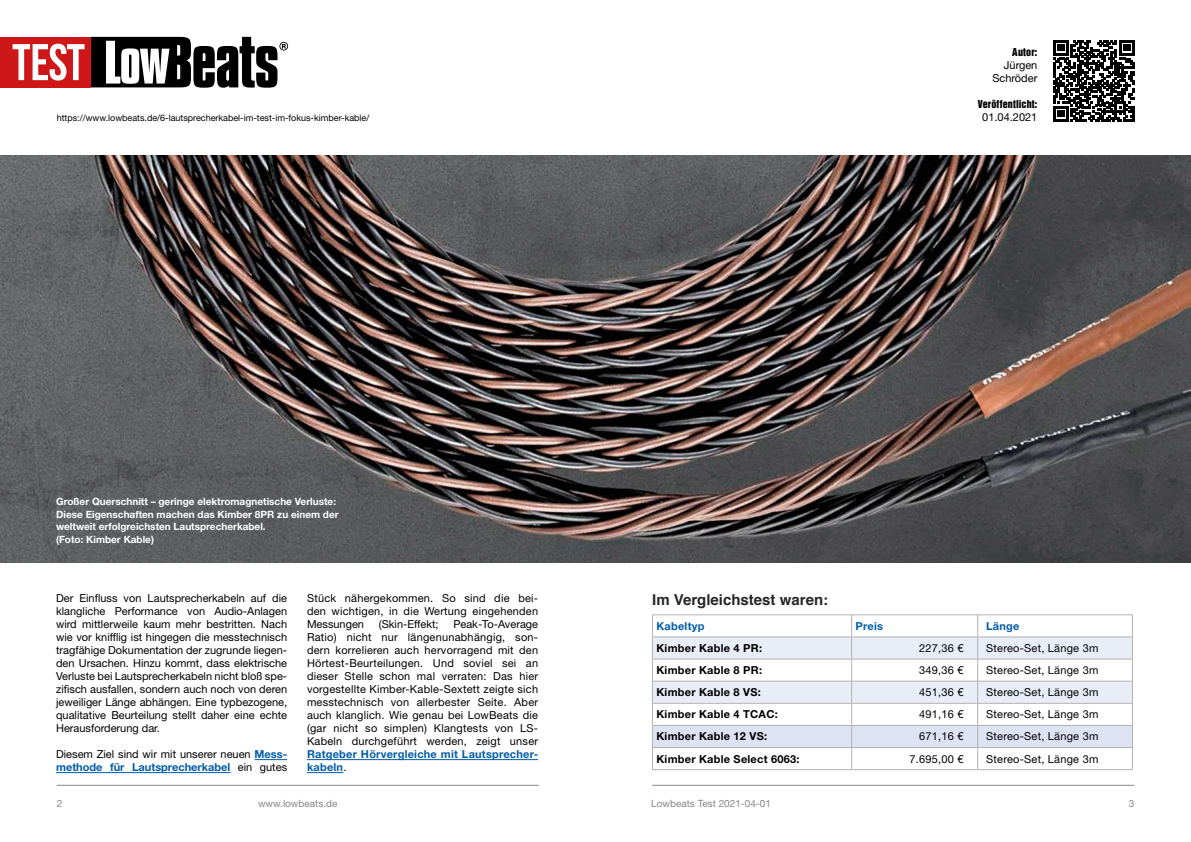
<style>
.page{position:relative;width:1191px;height:842px;background:#fff}
.page>*{position:absolute;margin:0;border:0;box-sizing:border-box;transform-origin:0 0}
.t1{font:700 15px "Helvetica";color:#262626}
.Fließtext_11_13_Bloc{font:11px/13px "Helvetica Neue LT Std";color:#000;text-align:justify}
.Tab_Text{font:11px "Helvetica Neue LT Std";letter-spacing:.02em;color:#000}
.Tab_Text-2{font:700 11px "Helvetica Neue LT Std";letter-spacing:.02em;color:#000}
.Tab_Text-3{font:700 11px "Helvetica Neue LT Std";letter-spacing:.02em;color:#005da9}
.BU_10_11_grau{font:700 10px/12.5px "Helvetica Neue LT Std";color:#fff}
.t2{font:10px "Helvetica Neue LT Std";color:#878787}
.t3{font:10px "Helvetica Inserat LT Std";letter-spacing:.015em;color:#000}
.t4{font:9px "Helvetica Neue LT Std";color:#000}
.s1{font-weight:700;color:#005da9}
</style>
<div class="page">
<hr style="left:652px;top:785px;width:482px;height:1px;background:#878787">
<svg style="left:1053px;top:40px;width:81px;height:82px"></svg>
<hr style="left:57px;top:785px;width:482px;height:1px;background:#878787">
<div style="left:0;top:37px;width:91px;height:50px;background:#cd1719"></div>
<svg style="left:91px;top:37px;width:197px;height:51px"></svg>
<svg style="left:13px;top:44px;width:72px;height:37px"></svg>
<img style="left:0;top:156px;width:1191px;height:407px">
<hr style="left:254px;top:759px;width:33px;height:1px;background:#005da9">
<hr style="left:56px;top:772px;width:174px;height:1px;background:#005da9">
<hr style="left:307px;top:759px;width:231px;height:1px;background:#005da9">
<hr style="left:307px;top:772px;width:36px;height:1px;background:#005da9">
<svg style="left:652px;top:615px;width:481px;height:154px"></svg>
<hr style="left:652px;top:769px;width:199px;height:1px;background:#b3b2b2">
<hr style="left:851px;top:769px;width:126px;height:1px;background:#b3b2b2">
<hr style="left:977px;top:769px;width:155px;height:1px;background:#b3b2b2">
<p class="t4" style="left:57px;top:112px;width:314px">https://www.lowbeats.de/6-lautsprecherkabel-im-test-im-fokus-kimber-kable/</p>
<p class="BU_10_11_grau" style="left:56px;top:495px;width:284px">Großer Querschnitt – geringe elektromagnetische Verluste:<br>Diese Eigenschaften machen das Kimber 8PR zu einem der weltweit erfolgreichsten Lautsprecherkabel.<br>(Foto: Kimber Kable)</p>
<p class="t3" style="left:1012px;top:46px;width:27px">Autor:</p>
<p class="Fließtext_11_13_Bloc" style="left:992px;top:58px;width:47px;text-align:right">Jürgen<br>Schröder</p>
<p class="t3" style="left:977px;top:98px;width:61px">Veröffentlicht:</p>
<p class="Fließtext_11_13_Bloc" style="left:982px;top:110px;width:57px">01.04.2021</p>
<p class="Fließtext_11_13_Bloc" style="left:307px;top:591px;width:233px">Stück nähergekommen. So sind die bei&shy;den wichtigen, in die Wertung eingehenden Messungen</p>
<p class="Fließtext_11_13_Bloc" style="left:56px;top:591px;width:233px">Der Einfluss von Lautsprecherkabeln auf die</p>
<p class="t1" style="left:652px;top:588px;width:177px">Im Vergleichstest waren:</p>
<p class="Fließtext_11_13_Bloc" style="left:56px;top:604px;width:233px">klangliche Performance von Audio-Anlagen wird mittlerweile kaum mehr bestritten. Nach wie vor knifflig ist hingegen die messtechnisch tragfähige Dokumentation der zugrunde liegen&shy;den Ursachen. Hinzu kommt, dass elektrische Verluste bei Lautsprecherkabeln nicht bloß spe&shy;zifisch ausfallen, sondern auch noch von deren jeweiliger Länge abhängen. Eine typbezogene, qualitative Beurteilung stellt daher eine echte Herausforderung dar.</p>
<p class="Fließtext_11_13_Bloc" style="left:56px;top:747px;width:233px">Diesem Ziel sind wir mit unserer neuen <span class="s1">Mess&shy;methode für Lautsprecherkabel</span> ein gutes</p>
<p class="Fließtext_11_13_Bloc" style="left:379px;top:617px;width:61px">(Skin-Effekt;</p>
<p class="Fließtext_11_13_Bloc" style="left:307px;top:617px;width:233px;text-indent:146px">Peak-To-Average Ratio) nicht nur längenunabhängig, son&shy;dern korrelieren auch hervorragend mit den Hörtest-Beurteilungen. Und soviel sei an dieser Stelle schon mal verraten: Das hier vorgestellte Kimber-Kable-Sextett zeigte sich messtechnisch von allerbester Seite. Aber auch klanglich. Wie genau bei LowBeats die (gar nicht so simplen) Klangtests von LS-Kabeln durchgeführt werden, zeigt unser <span class="s1">Ratgeber Hörvergleiche mit Lautsprecher&shy;kabeln</span>.</p>
<p class="Tab_Text-3" style="left:656px;top:619px;width:49px">Kabeltyp</p>
<p class="Tab_Text-3" style="left:855px;top:619px;width:29px">Preis</p>
<p class="Tab_Text-3" style="left:986px;top:619px;width:35px">Länge</p>
<p class="Tab_Text-2" style="left:656px;top:641px;width:107px">Kimber Kable 4 PR:</p>
<p class="Tab_Text" style="left:919px;top:641px;width:46px">227,36 €</p>
<p class="Tab_Text" style="left:986px;top:641px;width:114px">Stereo-Set, Länge 3m</p>
<p class="Tab_Text-2" style="left:656px;top:663px;width:107px">Kimber Kable 8 PR:</p>
<p class="Tab_Text" style="left:919px;top:664px;width:46px">349,36 €</p>
<p class="Tab_Text" style="left:986px;top:664px;width:114px">Stereo-Set, Länge 3m</p>
<p class="Tab_Text-2" style="left:656px;top:685px;width:106px">Kimber Kable 8 VS:</p>
<p class="Tab_Text" style="left:919px;top:686px;width:46px">451,36 €</p>
<p class="Tab_Text" style="left:986px;top:686px;width:114px">Stereo-Set, Länge 3m</p>
<p class="Tab_Text-2" style="left:656px;top:707px;width:123px">Kimber Kable 4 TCAC:</p>
<p class="Tab_Text" style="left:919px;top:708px;width:46px">491,16 €</p>
<p class="Tab_Text" style="left:986px;top:708px;width:114px">Stereo-Set, Länge 3m</p>
<p class="Tab_Text-2" style="left:656px;top:730px;width:112px">Kimber Kable 12 VS:</p>
<p class="Tab_Text" style="left:919px;top:730px;width:46px">671,16 €</p>
<p class="Tab_Text" style="left:986px;top:730px;width:114px">Stereo-Set, Länge 3m</p>
<p class="Tab_Text-2" style="left:656px;top:752px;width:144px">Kimber Kable Select 6063:</p>
<p class="Tab_Text" style="left:909px;top:752px;width:55px">7.695,00 €</p>
<p class="Tab_Text" style="left:986px;top:752px;width:114px">Stereo-Set, Länge 3m</p>
<p class="t2" style="left:57px;top:797px;width:7px">2</p>
<p class="t2" style="left:258px;top:797px;width:81px">www.lowbeats.de</p>
<p class="t2" style="left:651px;top:797px;width:121px">Lowbeats Test 2021-04-01</p>
<p class="t2" style="left:1128px;top:797px;width:7px">3</p>
</div>
